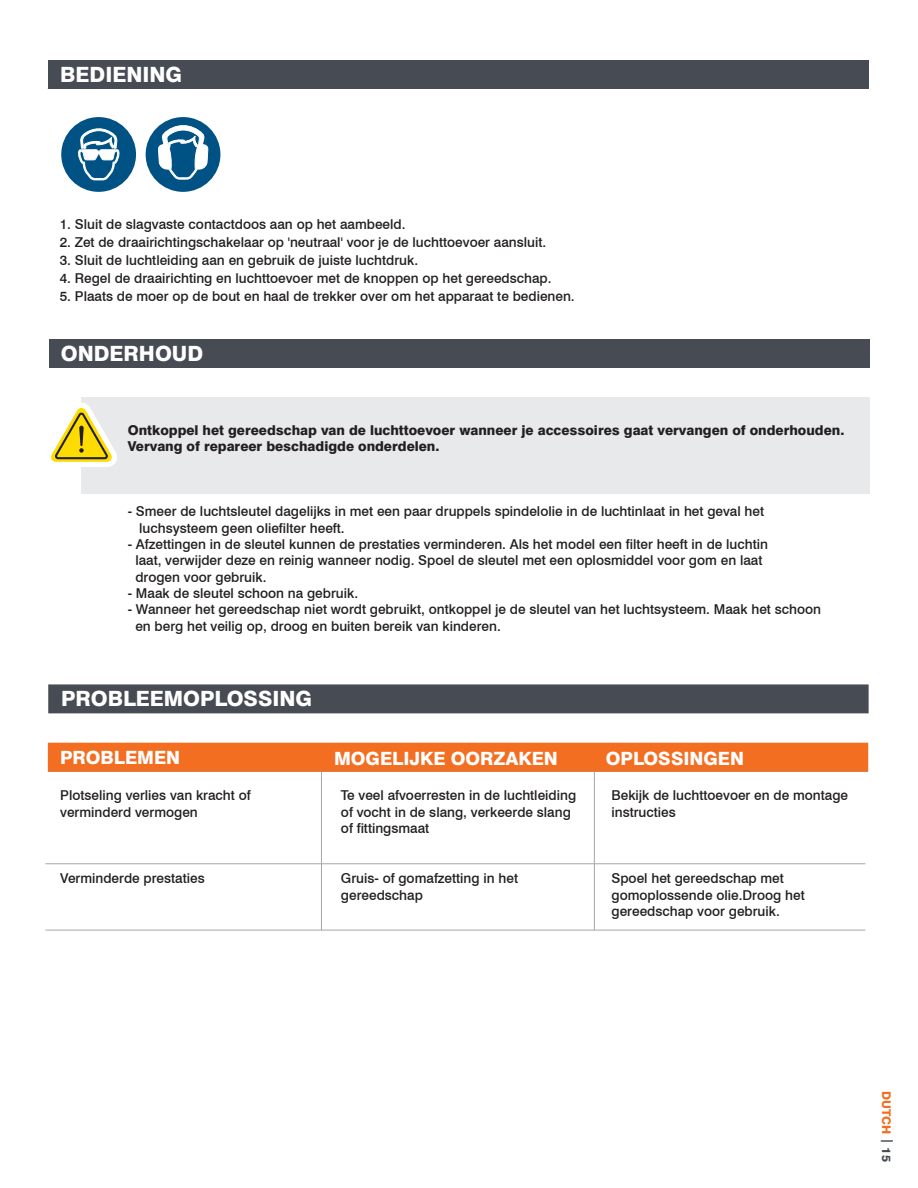
<style>
.page{position:relative;width:918px;height:1188px;background:#fff}
.page>*{position:absolute;margin:0;border:0;box-sizing:border-box;transform-origin:0 0}
.t1{font:800 21px "Swiss 721 BT";color:#fff}
.t2{font:800 18.3px "Swiss 721 BT";color:#fff}
.t3{font:500 13.65px/16.4px "Swiss 721 BT";color:#231f20}
.t4{font:800 13.65px/16.4px "Swiss 721 BT";color:#231f20}
.t5{font:800 12px "Swiss 721 BT";color:#f36e21}
.s1{color:#464b54}
</style>
<div class="page">
<div style="left:49px;top:60px;width:820px;height:29px;background:#464b54"></div>
<div style="left:61px;top:117px;width:75px;height:75px;background:#005285;border-radius:50%"></div>
<svg style="left:78px;top:128px;width:42px;height:53px"></svg>
<div style="left:146px;top:117px;width:74px;height:75px;background:#005285;border-radius:50%"></div>
<svg style="left:158px;top:125px;width:51px;height:55px"></svg>
<div style="left:49px;top:339px;width:821px;height:29px;background:#464b54"></div>
<div style="left:81px;top:397px;width:789px;height:97px;background:#e8e9ea"></div>
<svg style="left:51px;top:403px;width:66px;height:64px"></svg>
<hr style="left:45px;top:863px;width:820px;height:1px;background:#a3a7a9">
<hr style="left:321px;top:763px;width:1px;height:167px;background:#a3a7a9">
<hr style="left:594px;top:765px;width:1px;height:165px;background:#a3a7a9">
<div style="left:48px;top:684px;width:821px;height:29px;background:#464b54"></div>
<div style="left:48px;top:743px;width:820px;height:29px;background:#f36e21"></div>
<hr style="left:45px;top:930px;width:820px;height:1px;background:#a3a7a9">
<h1 class="t1" style="left:60px;top:62px;width:123px">BEDIENING</h1>
<p class="t3" style="left:60px;top:216px;width:347px">1. Sluit de slagvaste contactdoos aan op het aambeeld.</p>
<p class="t3" style="left:60px;top:234px;width:488px">2. Zet de draairichtingschakelaar op 'neutraal' voor je de luchttoevoer aansluit.</p>
<p class="t3" style="left:60px;top:252px;width:360px">3. Sluit de luchtleiding aan en gebruik de juiste luchtdruk.</p>
<p class="t3" style="left:60px;top:270px;width:493px">4. Regel de draairichting en luchttoevoer met de knoppen op het gereedschap.</p>
<p class="t3" style="left:60px;top:288px;width:517px">5. Plaats de moer op de bout en haal de trekker over om het apparaat te bedienen.</p>
<h1 class="t1" style="left:61px;top:341px;width:144px">ONDERHOUD</h1>
<p class="t4" style="left:128px;top:421px;width:718px">Ontkoppel het gereedschap van de luchttoevoer wanneer je accessoires gaat vervangen of onderhouden.<br>Vervang of repareer beschadigde onderdelen.</p>
<p class="t3" style="left:139px;top:503px;width:627px;text-indent:-11px">- Smeer de luchtsleutel dagelijks in met een paar druppels spindelolie in de luchtinlaat in het geval het luchsysteem geen oliefilter heeft.</p>
<p class="t3" style="left:135px;top:536px;width:634px;text-indent:-8px">- Afzettingen in de sleutel kunnen de prestaties verminderen. Als het model een filter heeft in de luchtin laat, verwijder deze en reinig wanneer nodig. Spoel de sleutel met een oplosmiddel voor gom en laat drogen voor gebruik.</p>
<p class="t3" style="left:128px;top:585px;width:232px">- Maak de sleutel schoon na gebruik.</p>
<p class="t3" style="left:135px;top:601px;width:687px;text-indent:-8px">- Wanneer het gereedschap niet wordt gebruikt, ontkoppel je de sleutel van het luchtsysteem. Maak het schoon en berg het veilig op, droog en buiten bereik van kinderen.</p>
<h1 class="t1" style="left:61px;top:686px;width:253px">PROBLEEMOPLOSSING</h1>
<h2 class="t2" style="left:60px;top:747px;width:122px">PROBLEMEN</h2>
<h2 class="t2" style="left:334px;top:747px;width:225px">MOGELIJKE OORZAKEN</h2>
<h2 class="t2" style="left:606px;top:747px;width:140px">OPLOSSINGEN</h2>
<p class="t3" style="left:60px;top:787px;width:192px">Plotseling verlies van kracht of verminderd vermogen</p>
<p class="t3" style="left:341px;top:787px;width:237px">Te veel afvoerresten in de luchtleiding of vocht in de slang, verkeerde slang of fittingsmaat</p>
<p class="t3" style="left:612px;top:787px;width:238px">Bekijk de luchttoevoer en de montage instructies</p>
<p class="t3" style="left:60px;top:870px;width:146px">Verminderde prestaties</p>
<p class="t3" style="left:341px;top:870px;width:179px">Gruis- of gomafzetting in het gereedschap</p>
<p class="t3" style="left:612px;top:870px;width:195px">Spoel het gereedschap met gomoplossende olie.Droog het gereedschap voor gebruik.</p>
<p class="t5" style="left:894px;top:1091px;width:72px;rotate:90deg">DUTCH <span class="s1">| 15</span></p>
</div>
